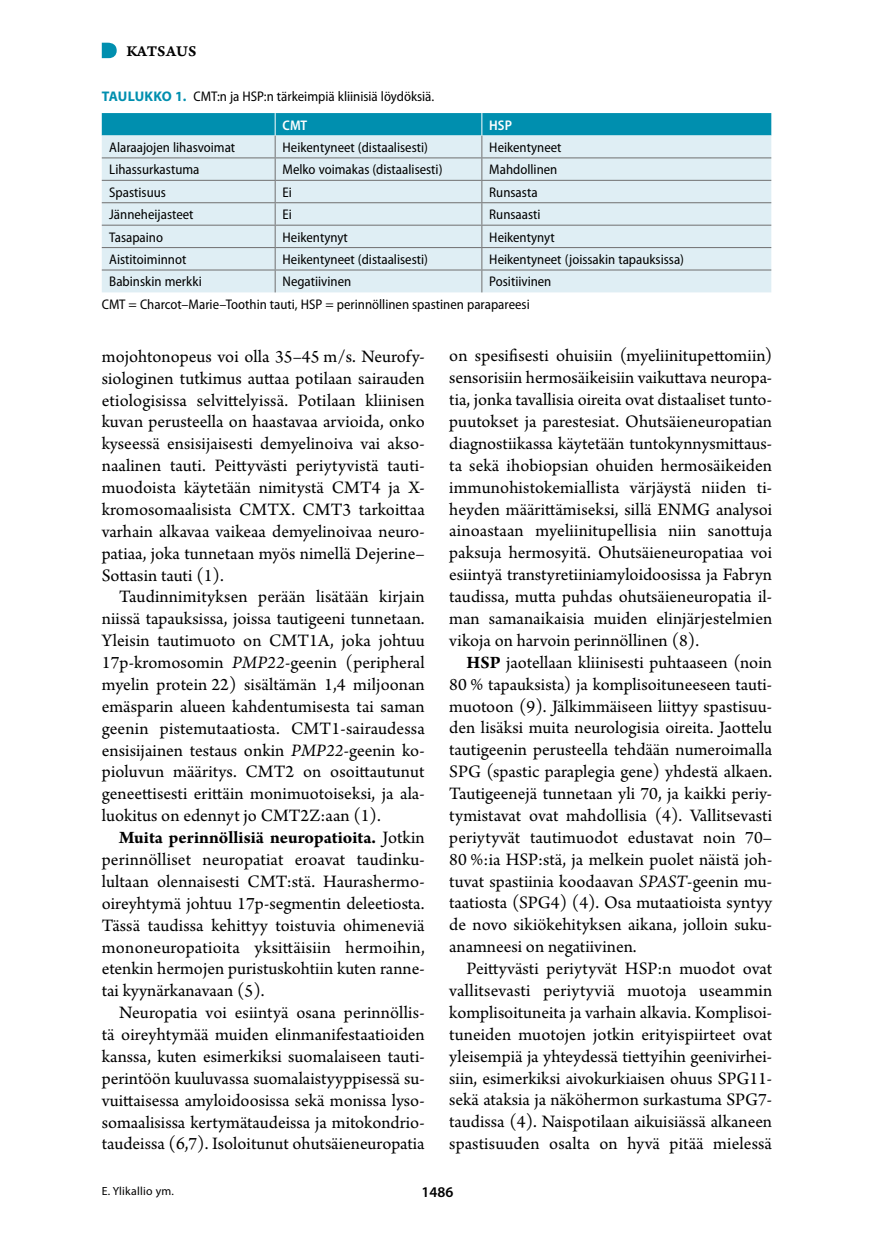
<style>
.page{position:relative;width:874px;height:1241px;background:#fff}
.page>*{position:absolute;margin:0;border:0;box-sizing:border-box;transform-origin:0 0}
.t1{font:18.38px/21.9px "Arno Pro";color:#000;text-align:justify}
.t2{font:15.75px "Arno Pro Smbd Caption";letter-spacing:.005em;color:#000}
.t3{font:600 14.88px "Myriad Pro";color:#000}
.t4{font:semi-condensed 14px/28.3px "Myriad Pro";color:#000}
.t5{font:600 semi-condensed 14px "Myriad Pro";color:#fff}
.t6{font:11.9px "Myriad Pro";letter-spacing:.02em;color:#000}
.s1{font-weight:700;font-stretch:normal;color:#008faf}
.s2{font-weight:600;color:#fff}
.s3{font-style:italic}
.s4{font-weight:700}
</style>
<div class="page">
<svg style="left:102px;top:113px;width:669px;height:179px;background:#bfdde6"></svg>
<svg style="left:102px;top:43px;width:15px;height:15px"></svg>
<p class="t2" style="left:126px;top:41px;width:71px">KATSAUS</p>
<p class="t4" style="left:282px;top:82px;width:153px;text-indent:-180px"><span class="s1">TAULUKKO 1.</span> CMT:n ja HSP:n tärkeimpiä kliinisiä löydöksiä.<br><span class="s2">CMT</span></p>
<p class="t5" style="left:489px;top:116px;width:24px">HSP</p>
<p class="t4" style="left:109px;top:133px;width:127px">Alaraajojen lihasvoimat</p>
<p class="t4" style="left:282px;top:133px;width:147px">Heikentyneet (distaalisesti)</p>
<p class="t4" style="left:489px;top:133px;width:74px">Heikentyneet</p>
<p class="t4" style="left:109px;top:155px;width:92px">Lihassurkastuma</p>
<p class="t4" style="left:282px;top:155px;width:161px">Melko voimakas (distaalisesti)</p>
<p class="t4" style="left:489px;top:155px;width:70px">Mahdollinen</p>
<p class="t4" style="left:109px;top:178px;width:58px">Spastisuus</p>
<p class="t4" style="left:282px;top:178px;width:11px">Ei</p>
<p class="t4" style="left:489px;top:178px;width:50px">Runsasta</p>
<p class="t4" style="left:109px;top:200px;width:86px">Jänneheijasteet</p>
<p class="t4" style="left:282px;top:200px;width:11px">Ei</p>
<p class="t4" style="left:489px;top:200px;width:53px">Runsaasti</p>
<p class="t4" style="left:109px;top:222px;width:55px">Tasapaino</p>
<p class="t4" style="left:282px;top:222px;width:67px">Heikentynyt</p>
<p class="t4" style="left:489px;top:222px;width:67px">Heikentynyt</p>
<p class="t4" style="left:109px;top:245px;width:79px">Aistitoiminnot</p>
<p class="t4" style="left:282px;top:245px;width:147px">Heikentyneet (distaalisesti)</p>
<p class="t4" style="left:489px;top:245px;width:196px">Heikentyneet (joissakin tapauksissa)</p>
<p class="t4" style="left:109px;top:267px;width:94px">Babinskin merkki</p>
<p class="t4" style="left:282px;top:267px;width:70px">Negatiivinen</p>
<p class="t4" style="left:102px;top:270px;width:451px;line-height:23.1px;text-indent:387px">Positiivinen<br>CMT = Charcot–Marie–Toothin tauti, HSP = perinnöllinen spastinen parapareesi</p>
<p class="t1" style="left:102px;top:346px;width:324px">mojohtonopeus voi olla 35–45 m/s. Neurofy&shy;siologinen tutkimus auttaa potilaan sairauden etiologisissa selvittelyissä. Potilaan kliinisen kuvan perusteella on haastavaa arvioida, onko kyseessä ensisijaisesti demyelinoiva vai akso&shy;naalinen tauti. Peittyvästi periytyvistä tauti&shy;muodoista käytetään nimitystä CMT4 ja X&shy;kromosomaalisista CMTX. CMT3 tarkoittaa varhain alkavaa vaikeaa demyelinoivaa neuro&shy;patiaa, joka tunnetaan myös nimellä Dejerine– Sottasin tauti (1).</p>
<p class="t1" style="left:102px;top:587px;width:324px;text-indent:17px">Taudinnimityksen perään lisätään kirjain niissä tapauksissa, joissa tautigeeni tunnetaan.<br>Yleisin tautimuoto on CMT1A, joka johtuu 17p-kromosomin <span class="s3">PMP22</span>-geenin (peripheral myelin protein 22) sisältämän 1,4 miljoonan emäsparin alueen kahdentumisesta tai saman geenin pistemutaatiosta. CMT1-sairaudessa ensisijainen testaus onkin <span class="s3">PMP22</span>-geenin ko&shy;pioluvun määritys. CMT2 on osoittautunut geneettisesti erittäin monimuotoiseksi, ja ala&shy;luokitus on edennyt jo CMT2Z:aan (1).</p>
<p class="t1" style="left:102px;top:827px;width:324px;text-indent:17px"><span class="s4">Muita perinnöllisiä neuropatioita.</span> Jotkin perinnölliset neuropatiat eroavat taudinku&shy;lultaan olennaisesti CMT:stä. Haurashermo&shy;oireyhtymä johtuu 17p-segmentin deleetiosta.<br>Tässä taudissa kehittyy toistuvia ohimeneviä mononeuropatioita yksittäisiin hermoihin, etenkin hermojen puristuskohtiin kuten ranne&shy;tai kyynärkanavaan (5).</p>
<p class="t1" style="left:102px;top:1002px;width:324px;text-indent:17px">Neuropatia voi esiintyä osana perinnöllis&shy;tä oireyhtymää muiden elinmanifestaatioiden kanssa, kuten esimerkiksi suomalaiseen tauti&shy;perintöön kuuluvassa suomalaistyyppisessä su&shy;vuittaisessa amyloidoosissa sekä monissa lyso&shy;somaalisissa kertymätaudeissa ja mitokondrio&shy;taudeissa (6,7). Isoloitunut ohutsäieneuropatia</p>
<p class="t1" style="left:449px;top:346px;width:324px">on spesifisesti ohuisiin (myeliinitupettomiin) sensorisiin hermosäikeisiin vaikuttava neuropa&shy;tia, jonka tavallisia oireita ovat distaaliset tunto&shy;puutokset ja parestesiat. Ohutsäieneuropatian diagnostiikassa käytetään tuntokynnysmit-taus&shy;ta sekä ihobiopsian ohuiden hermosäikeiden immunohistokemiallista värjäystä niiden ti&shy;heyden määrittämiseksi, sillä ENMG analysoi ainoastaan myeliinitupellisia niin sanottuja paksuja hermosyitä. Ohutsäieneuropatiaa voi esiintyä transtyretiiniamyloidoosissa ja Fabryn taudissa, mutta puhdas ohutsäieneuropatia il&shy;man samanaikaisia muiden elinjärjestelmien vikoja on harvoin perinnöllinen (8).</p>
<p class="t1" style="left:449px;top:652px;width:324px;text-indent:17px"><span class="s4">HSP</span> jaotellaan kliinisesti puhtaaseen (noin 80 % tapauksista) ja komplisoituneeseen tauti&shy;muotoon (9). Jälkimmäiseen liittyy spastisuu&shy;den lisäksi muita neurologisia oireita. Jaottelu tautigeenin perusteella tehdään numeroimalla SPG (spastic paraplegia gene) yhdestä alkaen.<br>Tautigeenejä tunnetaan yli 70, ja kaikki periy&shy;tymistavat ovat mahdollisia (4). Vallitsevasti periytyvät tautimuodot edustavat noin 70– 80 %:ia HSP:stä, ja melkein puolet näistä joh&shy;tuvat spastiinia koodaavan <span class="s3">SPAST</span>-geenin mu&shy;taatiosta (SPG4) (4). Osa mutaatioista syntyy de novo sikiökehityksen aikana, jolloin suku&shy;anamneesi on negatiivinen.</p>
<p class="t1" style="left:449px;top:958px;width:324px;text-indent:17px">Peittyvästi periytyvät HSP:n muodot ovat vallitsevasti periytyviä muotoja useammin komplisoituneita ja varhain alkavia. Komplisoi&shy;tuneiden muotojen jotkin erityispiirteet ovat yleisempiä ja yhteydessä tiettyihin geenivirhei&shy;siin, esimerkiksi aivokurkiaisen ohuus SPG11- sekä ataksia ja näköhermon surkastuma SPG7- taudissa (4). Naispotilaan aikuisiässä alkaneen spastisuuden osalta on hyvä pitää mielessä</p>
<p class="t6" style="left:102px;top:1183px;width:74px">E. Ylikallio ym.</p>
<p class="t3" style="left:421px;top:1182px;width:33px">1486</p>
</div>
